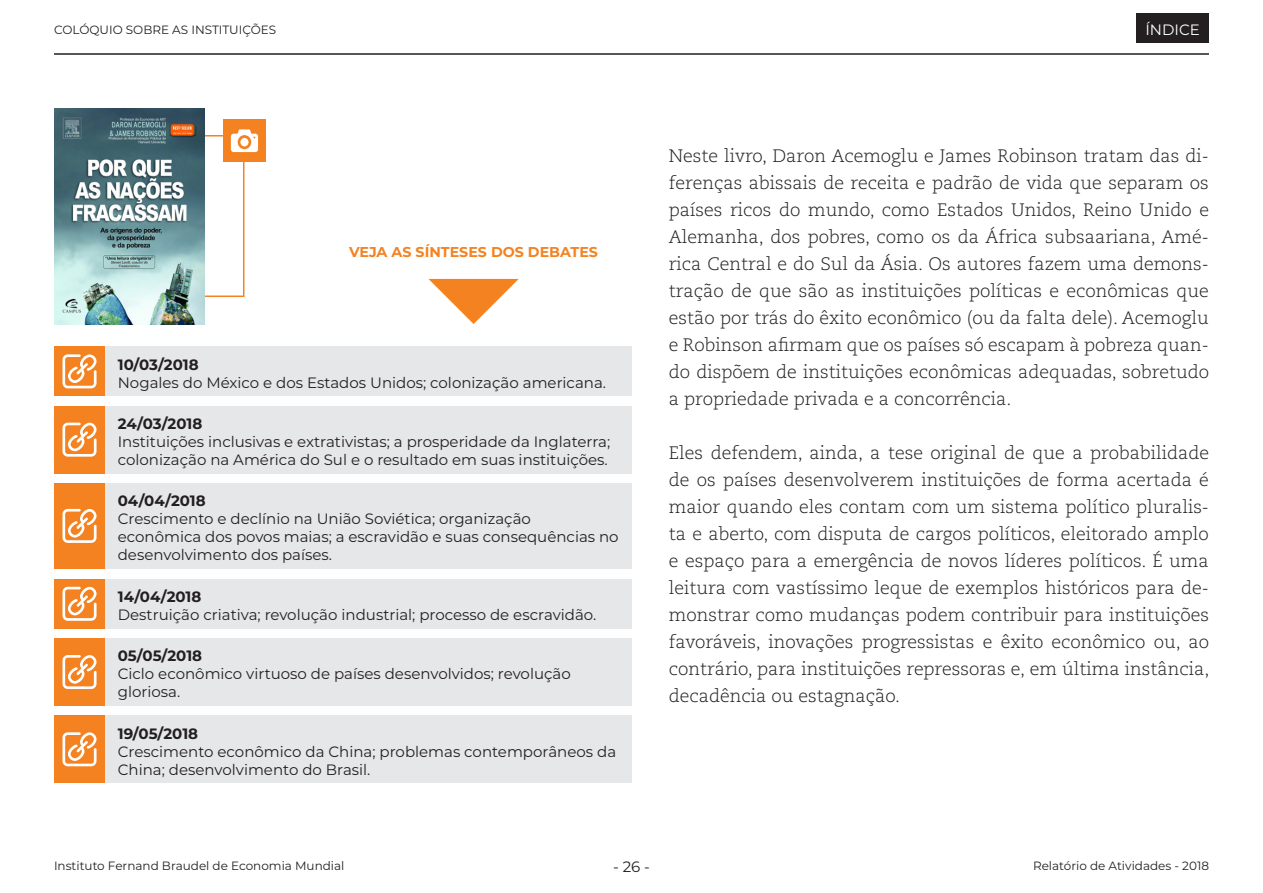
<style>
.page{position:relative;width:1263px;height:893px;background:#fff}
.page>*{position:absolute;margin:0;border:0;box-sizing:border-box;transform-origin:0 0}
.t1{font:300 18px/27px "Caecilia LT Std";color:#231f20;text-align:justify}
.t2{font:15px/18px "Montserrat";color:#231f20}
.t3{font:700 15px "Montserrat";color:#231f20}
.t4{font:15px "Montserrat";color:#fff}
.t5{font:700 14.25px "Montserrat";color:#f58220}
.t6{font:12px "Montserrat";color:#231f20}
</style>
<div class="page">
<hr style="left:54px;top:53px;width:1155px;height:2px;background:#231f20">
<div style="left:1136px;top:13px;width:73px;height:30px;background:#231f20"></div>
<div style="left:73px;top:135px;width:171px;height:162px;border:2px solid #f58220"></div>
<div style="left:54px;top:347px;width:51px;height:49px;background:#f58220"></div>
<svg style="left:63px;top:354px;width:34px;height:34px"></svg>
<div style="left:105px;top:347px;width:526px;height:49px;background:#e6e7e9"></div>
<div style="left:54px;top:406px;width:51px;height:67px;background:#f58220"></div>
<svg style="left:63px;top:423px;width:34px;height:34px"></svg>
<div style="left:105px;top:406px;width:526px;height:67px;background:#e6e7e9"></div>
<div style="left:54px;top:483px;width:51px;height:86px;background:#f58220"></div>
<svg style="left:63px;top:509px;width:34px;height:34px"></svg>
<div style="left:105px;top:483px;width:526px;height:86px;background:#e6e7e9"></div>
<div style="left:54px;top:579px;width:51px;height:49px;background:#f58220"></div>
<svg style="left:63px;top:587px;width:34px;height:34px"></svg>
<div style="left:105px;top:579px;width:526px;height:49px;background:#e6e7e9"></div>
<div style="left:54px;top:638px;width:51px;height:68px;background:#f58220"></div>
<svg style="left:63px;top:655px;width:34px;height:34px"></svg>
<div style="left:105px;top:638px;width:526px;height:68px;background:#e6e7e9"></div>
<div style="left:54px;top:715px;width:51px;height:68px;background:#f58220"></div>
<svg style="left:63px;top:732px;width:34px;height:34px"></svg>
<div style="left:105px;top:715px;width:526px;height:68px;background:#e6e7e9"></div>
<img style="left:54px;top:108px;width:150px;height:216px">
<svg style="left:428px;top:279px;width:91px;height:45px"></svg>
<div style="left:223px;top:119px;width:43px;height:43px;background:#f58220"></div>
<svg style="left:231px;top:129px;width:27px;height:23px"></svg>
<p class="t6" style="left:54px;top:21px;width:224px">COLÓQUIO SOBRE AS INSTITUIÇÕES</p>
<p class="t5" style="left:349px;top:242px;width:250px">VEJA AS SÍNTESES DOS DEBATES</p>
<p class="t3" style="left:118px;top:353px;width:82px">10/03/2018</p>
<p class="t2" style="left:118px;top:373px;width:490px">Nogales do México e dos Estados Unidos; colonização americana.</p>
<p class="t3" style="left:118px;top:413px;width:86px">24/03/2018</p>
<p class="t2" style="left:118px;top:432px;width:494px">Instituições inclusivas e extrativistas; a prosperidade da Inglaterra; colonização na América do Sul e o resultado em suas instituições.</p>
<p class="t3" style="left:118px;top:490px;width:89px">04/04/2018</p>
<p class="t2" style="left:118px;top:509px;width:502px">Crescimento e declínio na União Soviética; organização<br>econômica dos povos maias; a escravidão e suas consequências no desenvolvimento dos países.</p>
<p class="t3" style="left:118px;top:586px;width:85px">14/04/2018</p>
<p class="t2" style="left:118px;top:605px;width:480px">Destruição criativa; revolução industrial; processo de escravidão.</p>
<p class="t3" style="left:118px;top:645px;width:86px">05/05/2018</p>
<p class="t2" style="left:118px;top:664px;width:455px">Ciclo econômico virtuoso de países desenvolvidos; revolução gloriosa.</p>
<p class="t3" style="left:118px;top:722px;width:82px">19/05/2018</p>
<p class="t2" style="left:118px;top:742px;width:500px">Crescimento econômico da China; problemas contemporâneos da<br>China; desenvolvimento do Brasil.</p>
<p class="t4" style="left:1145px;top:20px;width:56px">ÍNDICE</p>
<p class="t1" style="left:669px;top:143px;width:542px">Neste livro, Daron Acemoglu e James Robinson tratam das di&shy;ferenças abissais de receita e padrão de vida que separam os países ricos do mundo, como Estados Unidos, Reino Unido e Alemanha, dos pobres, como os da África subsaariana, Amé&shy;rica Central e do Sul da Ásia. Os autores fazem uma demons&shy;tração de que são as instituições políticas e econômicas que estão por trás do êxito econômico (ou da falta dele). Acemoglu e Robinson afirmam que os países só escapam à pobreza quan&shy;do dispõem de instituições econômicas adequadas, sobretudo a propriedade privada e a concorrência.</p>
<p class="t1" style="left:669px;top:440px;width:542px">Eles defendem, ainda, a tese original de que a probabilidade de os países desenvolverem instituições de forma acertada é maior quando eles contam com um sistema político pluralis&shy;ta e aberto, com disputa de cargos políticos, eleitorado amplo e espaço para a emergência de novos líderes políticos. É uma leitura com vastíssimo leque de exemplos históricos para de&shy;monstrar como mudanças podem contribuir para instituições favoráveis, inovações progressistas e êxito econômico ou, ao contrário, para instituições repressoras e, em última instância, decadência ou estagnação.</p>
<p class="t6" style="left:54px;top:858px;width:292px">Instituto Fernand Braudel de Economia Mundial</p>
<p class="t2" style="left:613px;top:857px;width:38px">- 26 -</p>
<p class="t6" style="left:1033px;top:858px;width:177px">Relatório de Atividades - 2018</p>
</div>
